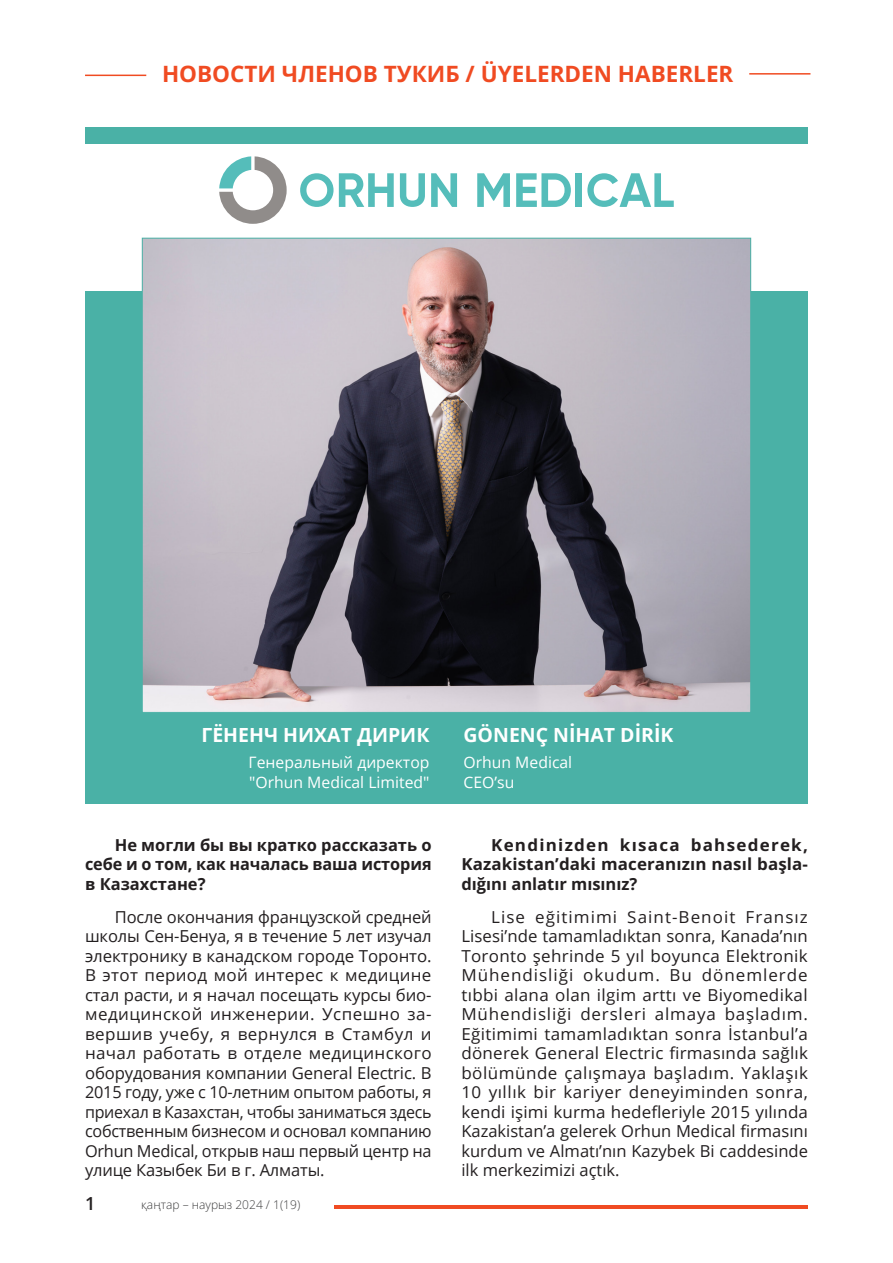
<style>
.page{position:relative;width:893px;height:1263px;background:#fff}
.page>*{position:absolute;margin:0;border:0;box-sizing:border-box;transform-origin:0 0}
.Balloon_Text{font:700 22.5px "Open Sans";color:#f04b22}
.Balloon_Text-2{font:700 19.5px "Open Sans";color:#fff}
.Balloon_Text-3{font:600 18px "Open Sans";color:#231f20}
.No_Spacing{font:16.5px/19.5px "Open Sans";letter-spacing:-.005em;color:#231f20;text-align:justify}
.No_Spacing-2{font:700 16.5px/19.5px "Open Sans";color:#231f20;text-align:justify}
.Balloon_Text-4{font:15.75px "Open Sans";color:#fff}
.Balloon_Text-5{font:300 12px "Open Sans";color:#3e3e3f}
</style>
<div class="page">
<hr style="left:334px;top:1205px;width:474px;height:4px;background:#f04b22">
<div style="left:85px;top:291px;width:723px;height:513px;background:#4ab1a6"></div>
<div style="left:85px;top:128px;width:723px;height:16px;background:#4ab1a6"></div>
<img style="left:144px;top:240px;width:605px;height:471px">
<hr style="left:749px;top:73px;width:61px;height:2px;background:#f04b22">
<hr style="left:85px;top:75px;width:61px;height:1px;background:#f04b22">
<svg style="left:300px;top:173px;width:94px;height:34px"></svg>
<svg style="left:400px;top:173px;width:25px;height:34px"></svg>
<svg style="left:431px;top:173px;width:26px;height:34px"></svg>
<svg style="left:477px;top:173px;width:33px;height:34px"></svg>
<svg style="left:516px;top:173px;width:55px;height:34px"></svg>
<div style="left:576px;top:173px;width:6px;height:34px;background:#55bdba"></div>
<svg style="left:587px;top:173px;width:87px;height:34px"></svg>
<svg style="left:219px;top:156px;width:68px;height:68px"></svg>
<p class="Balloon_Text" style="left:162px;top:58px;width:573px">НОВОСТИ ЧЛЕНОВ ТУКИБ / ÜYELERDEN HABERLER</p>
<p class="Balloon_Text-2" style="left:201px;top:721px;width:230px">ГЁНЕНЧ НИХАТ ДИРИК</p>
<p class="Balloon_Text-4" style="left:249px;top:751px;width:182px">Генеральный директор</p>
<p class="Balloon_Text-4" style="left:249px;top:772px;width:182px">"Orhun Medical Limited"</p>
<p class="No_Spacing-2" style="left:85px;top:834px;width:348px;text-indent:30px">Не могли бы вы кратко рассказать о себе и о том, как началась ваша история в Казахстане?</p>
<p class="No_Spacing" style="left:85px;top:906px;width:348px;text-indent:30px">После окончания французской средней школы Сен-Бенуа, я в течение 5 лет изучал электронику в канадском городе Торонто.<br>В этот период мой интерес к медицине стал расти, и я начал посещать курсы био&shy;медицинской инженерии. Успешно за&shy;вершив учебу, я вернулся в Стамбул и начал работать в отделе медицинского оборудования компании General Electric. В 2015 году, уже с 10-летним опытом работы, я приехал в Казахстан, чтобы заниматься здесь собственным бизнесом и основал компанию Orhun Medical, открыв наш первый центр на улице Казыбек Би в г. Алматы.</p>
<p class="Balloon_Text-3" style="left:85px;top:1191px;width:12px">1</p>
<p class="Balloon_Text-5" style="left:141px;top:1197px;width:161px">қаңтар – наурыз 2024 / 1(19)</p>
<p class="Balloon_Text-2" style="left:463px;top:721px;width:211px">GÖNENÇ NİHAT DİRİK</p>
<p class="Balloon_Text-4" style="left:463px;top:751px;width:110px">Orhun Medical</p>
<p class="Balloon_Text-4" style="left:463px;top:772px;width:52px">CEO’su</p>
<p class="No_Spacing-2" style="left:461px;top:834px;width:348px;text-indent:30px">Kendinizden kısaca bahsederek, Kazakistan’daki maceranızın nasıl başla&shy;dığını anlatır mısınız?</p>
<p class="No_Spacing" style="left:461px;top:906px;width:348px;text-indent:30px">Lise eğitimimi Saint-Benoit Fransız Lisesi’nde tamamladıktan sonra, Kanada’nın Toronto şehrinde 5 yıl boyunca Elektronik Mühendisliği okudum. Bu dönemlerde tıbbi alana olan ilgim arttı ve Biyomedikal Mühendisliği dersleri almaya başladım.<br>Eğitimimi tamamladıktan sonra İstanbul’a dönerek General Electric firmasında sağlık bölümünde çalışmaya başladım. Yaklaşık 10 yıllık bir kariyer deneyiminden sonra, kendi işimi kurma hedefleriyle 2015 yılında Kazakistan’a gelerek Orhun Medical firmasını kurdum ve Almatı’nın Kazybek Bi caddesinde ilk merkezimizi açtık.</p>
</div>
